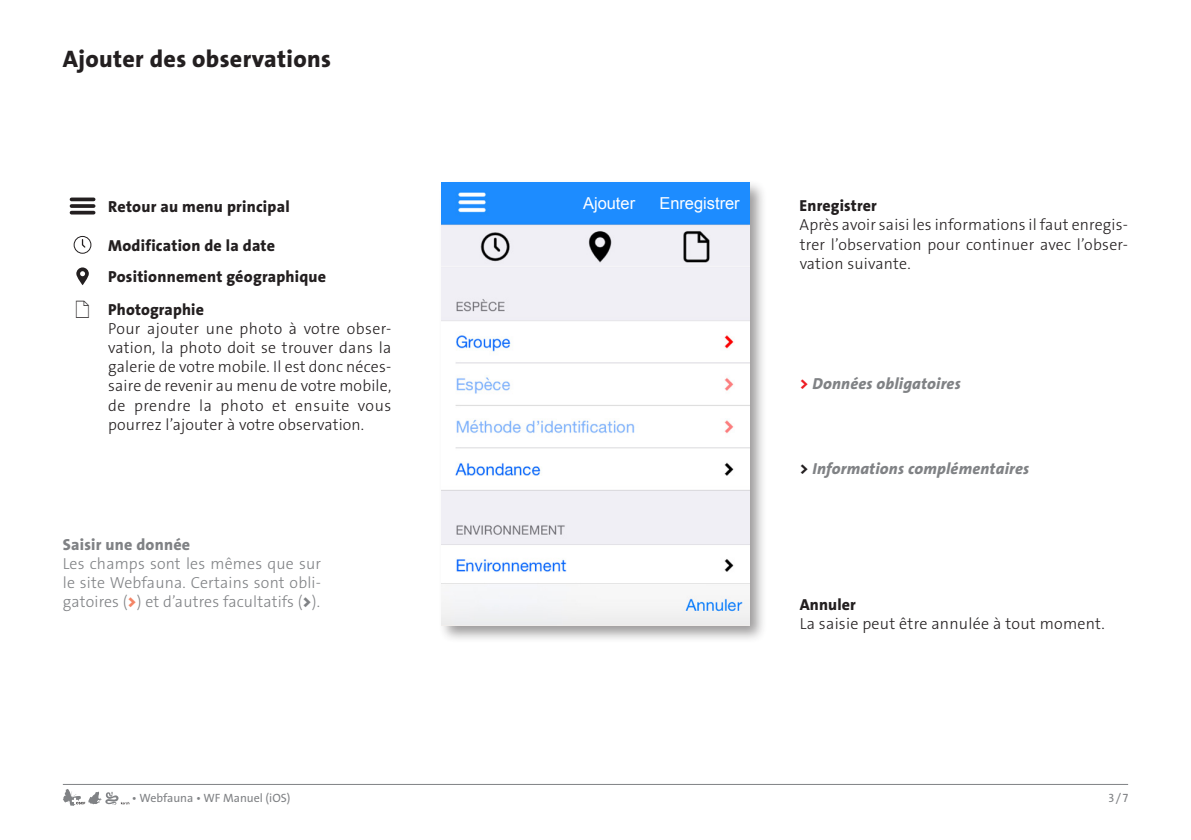
<style>
.page{position:relative;width:1191px;height:840px;background:#fff}
.page>*{position:absolute;margin:0;border:0;box-sizing:border-box;transform-origin:0 0}
.t1{font:800 24px "The Sans Os F";letter-spacing:.015em;color:#231f20}
.t2{font:16.4px "Arial";color:#fff}
.t3{font:300 16px/19.2px "The Sans Os F";letter-spacing:.015em;color:#231f20;text-align:justify}
.t4{font:800 16px/31.4px "The Sans Os F";letter-spacing:.015em;color:#231f20}
.t5{font:300 16px/19.2px "The Sans Os F";letter-spacing:.01em;color:#808285;text-align:justify}
.t6{font:italic 800 16px "The Sans Os F";letter-spacing:.015em;color:#808285}
.t7{font:800 16px "The Sans Os F";letter-spacing:.015em;color:#808285}
.t8{font:12px "The Sans Os F";color:#808285}
.s1{font-weight:900;color:#f48465}
.s2{font-weight:900}
.s3{font-style:normal;color:#ee1d23}
.s4{font-style:normal;color:#231f20}
</style>
<div class="page">
<svg style="left:63px;top:789px;width:66px;height:16px"></svg>
<hr style="left:63px;top:783px;width:1065px;height:1px;background:#808285">
<div style="left:438px;top:179px;width:329px;height:463px;background:#231f20;opacity:.45"></div>
<img style="left:442px;top:182px;width:307px;height:442px">
<div style="left:74px;top:236px;width:17px;height:17px;border:1px solid #231f20;border-radius:50%"></div>
<svg style="left:81px;top:238px;width:6px;height:10px"></svg>
<svg style="left:76px;top:267px;width:13px;height:18px"></svg>
<svg style="left:71px;top:197px;width:23px;height:4px"></svg>
<svg style="left:71px;top:204px;width:23px;height:4px"></svg>
<hr style="left:71px;top:211px;width:23px;height:3px;background:#231f20">
<h1 class="t1" style="left:63px;top:44px;width:270px">Ajouter des observations</h1>
<p class="t4" style="left:108px;top:190px;width:183px">Retour au menu principal</p>
<p class="t4" style="left:108px;top:229px;width:219px">Modification de la date<br>Positionnement géographique</p>
<p class="t4" style="left:108px;top:293px;width:97px">Photographie</p>
<p class="t3" style="left:108px;top:318px;width:284px">Pour ajouter une photo à votre obser&shy;vation, la photo doit se trouver dans la galerie de votre mobile. Il est donc néces&shy;saire de revenir au menu de votre mobile, de prendre la photo et ensuite vous pourrez l’ajouter à votre observation.</p>
<p class="t7" style="left:63px;top:533px;width:129px">Saisir une donnée</p>
<p class="t5" style="left:63px;top:553px;width:260px">Les champs sont les mêmes que sur le site Webfauna. Certains sont obli&shy;gatoires (<span class="s1">&gt;</span>) et d’autres facultatifs (<span class="s2">&gt;</span>).</p>
<p class="t2" style="left:583px;top:192px;width:54px">Ajouter</p>
<p class="t2" style="left:659px;top:192px;width:82px">Enregistrer</p>
<p class="t4" style="left:799px;top:190px;width:79px">Enregistrer</p>
<p class="t3" style="left:799px;top:215px;width:330px">Après avoir saisi les informations il faut enregis&shy;trer l’observation pour continuer avec l’obser&shy;vation suivante.</p>
<p class="t6" style="left:799px;top:372px;width:162px"><span class="s3">&gt;</span> Données obligatoires</p>
<p class="t6" style="left:799px;top:457px;width:231px"><span class="s4">&gt;</span> Informations complémentaires</p>
<p class="t4" style="left:799px;top:588px;width:58px">Annuler</p>
<p class="t3" style="left:799px;top:613px;width:307px">La saisie peut être annulée à tout moment.</p>
<p class="t8" style="left:132px;top:789px;width:160px">• Webfauna • WF Manuel (iOS)</p>
<p class="t8" style="left:1108px;top:789px;width:21px">3/7</p>
</div>
